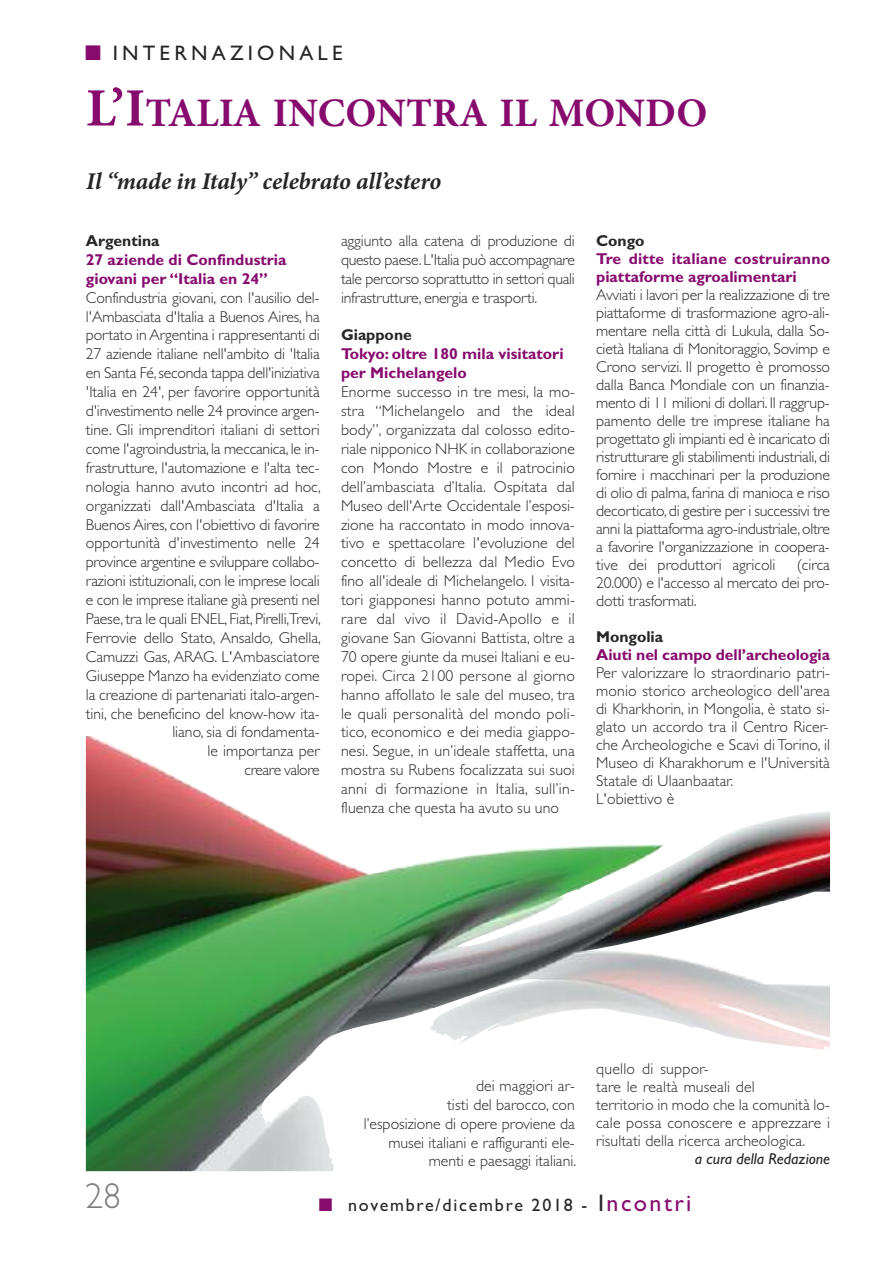
<style>
.page{position:relative;width:893px;height:1263px;background:#fff}
.page>*{position:absolute;margin:0;border:0;box-sizing:border-box;transform-origin:0 0}
.t1{font:700 40.5px "Minion Pro";color:#870b6e}
.t2{font:300 36px "Gill Sans";color:#7d7d7d}
.t3{font:italic 700 24px "Minion Pro";letter-spacing:-.005em;color:#272627}
.t4{font:21px "Gill Sans";letter-spacing:.2em;color:#272627}
.t5{font:18px "Gill Sans";letter-spacing:.1em;color:#272627}
.t6{font:300 15.75px/18.9px "Gill Sans";color:#272627;text-align:justify}
.t7{font:700 15.75px/18.9px "Gill Sans";color:#870b6e}
.t8{font:700 15.75px "Gill Sans";color:#272627}
.t9{font:italic 15.75px "Gill Sans";color:#272627}
.s1{color:#870b6e}
.s2{font-size:54px}
.s3{font-size:24px}
.s4{font-size:24px;color:#870b6e}
</style>
<div class="page">
<img style="left:86px;top:736px;width:744px;height:435px">
<h3 class="t4" style="left:85px;top:40px;width:259px"><span class="s1">■</span> INTERNAZIONALE</h3>
<h1 class="t1" style="left:86px;top:84px;width:623px"><span class="s2">L’I</span>TALIA INCONTRA IL MONDO</h1>
<h3 class="t3" style="left:86px;top:164px;width:357px">Il “made in Italy” celebrato all’estero</h3>
<p class="t8" style="left:86px;top:231px;width:75px">Argentina</p>
<p class="t7" style="left:86px;top:251px;width:202px">27 aziende di Confindustria giovani per “Italia en 24”</p>
<p class="t6" style="left:86px;top:287px;width:237px;text-align:right">Confindustria giovani, con l'ausilio del&shy;l'Ambasciata d'Italia a Buenos Aires, ha portato in Argentina i rappresentanti di 27 aziende italiane nell'ambito di 'Italia en Santa Fé,seconda tappa dell'iniziativa 'Italia en 24', per favorire opportunità d'investimento nelle 24 province argen&shy;tine. Gli imprenditori italiani di settori come l'agroindustria, la meccanica, le in&shy;frastrutture, l'automazione e l'alta tec&shy;nologia hanno avuto incontri ad hoc, organizzati dall'Ambasciata d'Italia a Buenos Aires, con l'obiettivo di favorire opportunità d'investimento nelle 24 province argentine e sviluppare collabo&shy;razioni istituzionali, con le imprese locali e con le imprese italiane già presenti nel Paese,tra le quali ENEL, Fiat, Pirelli,Trevi, Ferrovie dello Stato, Ansaldo, Ghella, Camuzzi Gas, ARAG. L'Ambasciatore Giuseppe Manzo ha evidenziato come la creazione di partenariati italo-argen&shy;tini, che beneficino del know-how ita&shy;liano, sia di fondamenta-<br>le importanza per<br>creare valore</p>
<p class="t6" style="left:341px;top:231px;width:235px">aggiunto alla catena di produzione di questo paese. L'Italia può accompagnare tale percorso soprattutto in settori quali infrastrutture, energia e trasporti.</p>
<p class="t8" style="left:341px;top:326px;width:72px">Giappone</p>
<p class="t7" style="left:341px;top:345px;width:224px">Tokyo: oltre 180 mila visitatori per Michelangelo</p>
<p class="t6" style="left:341px;top:382px;width:236px">Enorme successo in tre mesi, la mo&shy;stra “Michelangelo and the ideal body”, organizzata dal colosso edito&shy;riale nipponico NHK in collaborazione con Mondo Mostre e il patrocinio dell’ambasciata d’Italia. Ospitata dal Museo dell'Arte Occidentale l’esposi&shy;zione ha raccontato in modo innova&shy;tivo e spettacolare l'evoluzione del concetto di bellezza dal Medio Evo fino all'ideale di Michelangelo. I visita&shy;tori giapponesi hanno potuto ammi&shy;rare dal vivo il David-Apollo e il giovane San Giovanni Battista, oltre a 70 opere giunte da musei Italiani e eu&shy;ropei. Circa 2100 persone al giorno hanno affollato le sale del museo, tra le quali personalità del mondo poli&shy;tico, economico e dei media giappo&shy;nesi. Segue, in un’ideale staffetta, una mostra su Rubens focalizzata sui suoi anni di formazione in Italia, sull’in&shy;fluenza che questa ha avuto su uno</p>
<p class="t8" style="left:596px;top:231px;width:50px">Congo</p>
<p class="t7" style="left:596px;top:250px;width:235px;line-height:18px">Tre ditte italiane costruiranno piattaforme agroalimentari</p>
<p class="t6" style="left:596px;top:285px;width:235px;line-height:18px">Avviati i lavori per la realizzazione di tre piattaforme di trasformazione agro-ali&shy;mentare nella città di Lukula, dalla So&shy;cietà Italiana di Monitoraggio, Sovimp e Crono servizi. Il progetto è promosso dalla Banca Mondiale con un finanzia&shy;mento di 11 milioni di dollari. Il raggrup&shy;pamento delle tre imprese italiane ha progettato gli impianti ed è incaricato di ristrutturare gli stabilimenti industriali, di fornire i macchinari per la produzione di olio di palma, farina di manioca e riso decorticato, di gestire per i successivi tre anni la piattaforma agro-industriale,oltre a favorire l'organizzazione in coopera&shy;tive dei produttori agricoli</p>
<p class="t6" style="left:596px;top:555px;width:235px;line-height:18px;text-indent:201px">(circa 20.000) e l'accesso al mercato dei pro&shy;dotti trasformati.</p>
<p class="t8" style="left:596px;top:627px;width:69px">Mongolia</p>
<p class="t7" style="left:596px;top:646px;width:235px">Aiuti nel campo dell’archeologia</p>
<p class="t6" style="left:596px;top:663px;width:235px;line-height:18px;text-align:left">Per valorizzare lo straordinario patri&shy;monio storico archeologico dell'area di Kharkhorin, in Mongolia, è stato si&shy;glato un accordo tra il Centro Ricer&shy;che Archeologiche e Scavi di Torino, il Museo di Kharakhorum e l'Università Statale di Ulaanbaatar.<br>L'obiettivo è</p>
<p class="t6" style="left:364px;top:1075px;width:214px;text-align:right">dei maggiori ar-<br>tisti del barocco, con<br>l’esposizione di opere proviene da musei italiani e raffiguranti ele&shy;menti e paesaggi italiani.</p>
<p class="t6" style="left:596px;top:1059px;width:235px;line-height:18px;text-align:left">quello di suppor-<br>tare le realtà museali del<br>territorio in modo che la comunità lo&shy;cale possa conoscere e apprezzare i risultati della ricerca archeologica.</p>
<p class="t9" style="left:695px;top:1149px;width:137px">a cura della Redazione</p>
<h2 class="t2" style="left:85px;top:1168px;width:37px">28</h2>
<p class="t5" style="left:319px;top:1194px;width:374px"><span class="s1">■</span> novembre/dicembre 2018 - <span class="s3">I</span><span class="s4">ncontri</span></p>
</div>
